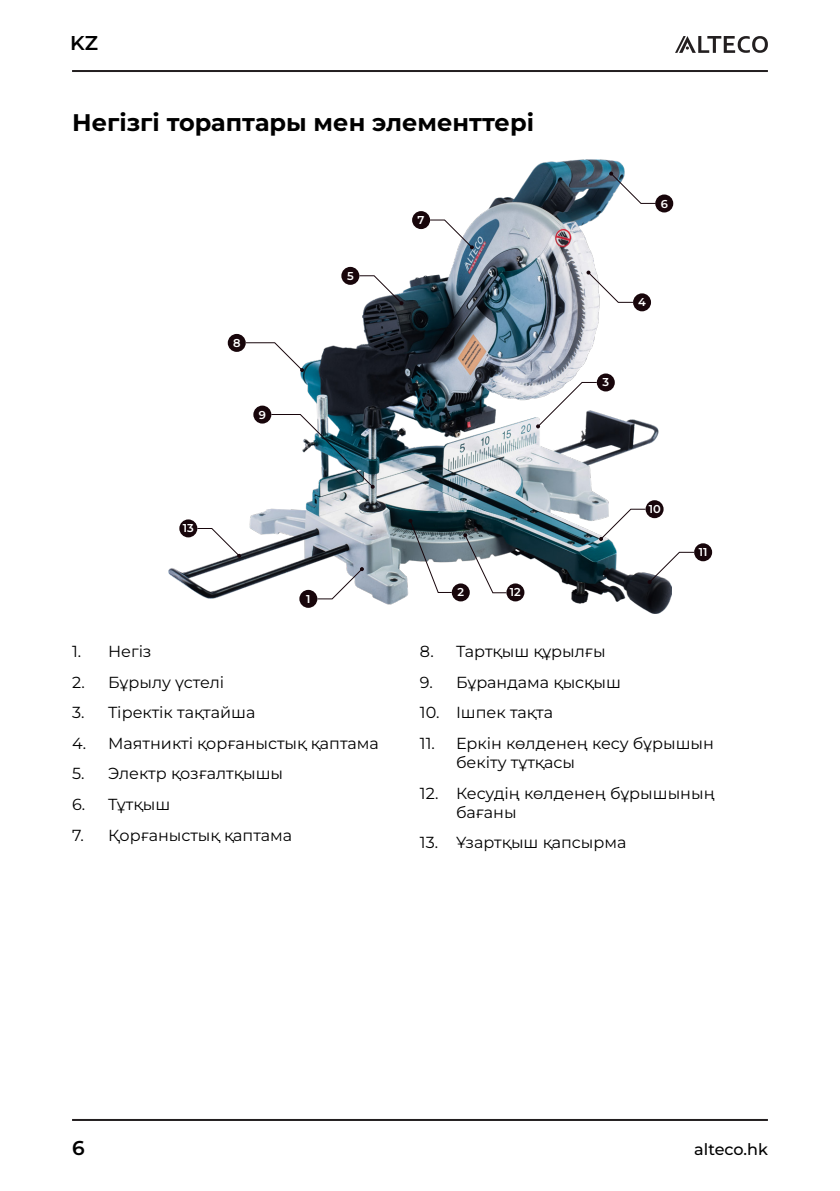
<style>
.page{position:relative;width:840px;height:1191px;background:#fff}
.page>*{position:absolute;margin:0;border:0;box-sizing:border-box;transform-origin:0 0}
.t1{font:700 24px "Montserrat";color:#000}
.t2{font:600 20px "Montserrat";color:#000}
.t3{font:16px/19.2px "Montserrat";color:#000}
.t4{font:500 16px "Montserrat";color:#000}
.t5{font:600 11.4px "Montserrat";color:#fff}
</style>
<div class="page">
<hr style="left:72px;top:1119px;width:695px;height:2px;background:#231f20">
<hr style="left:72px;top:70px;width:695px;height:2px;background:#231f20">
<svg style="left:675px;top:36px;width:92px;height:17px"></svg>
<img style="left:168px;top:160px;width:503px;height:453px">
<div style="left:451px;top:583px;width:18px;height:18px;background:#18060b;border-radius:50%"></div>
<div style="left:299px;top:590px;width:18px;height:18px;background:#18060b;border-radius:50%"></div>
<div style="left:596px;top:373px;width:18px;height:18px;background:#18060b;border-radius:50%"></div>
<div style="left:341px;top:267px;width:18px;height:18px;background:#18060b;border-radius:50%"></div>
<div style="left:693px;top:543px;width:18px;height:18px;background:#18060b;border-radius:50%"></div>
<div style="left:228px;top:334px;width:17px;height:18px;background:#18060b;border-radius:50%"></div>
<div style="left:179px;top:519px;width:18px;height:18px;background:#18060b;border-radius:50%"></div>
<div style="left:412px;top:211px;width:18px;height:18px;background:#18060b;border-radius:50%"></div>
<div style="left:506px;top:583px;width:18px;height:18px;background:#18060b;border-radius:50%"></div>
<div style="left:253px;top:405px;width:18px;height:18px;background:#18060b;border-radius:50%"></div>
<div style="left:645px;top:500px;width:18px;height:18px;background:#18060b;border-radius:50%"></div>
<div style="left:632px;top:293px;width:18px;height:18px;background:#18060b;border-radius:50%"></div>
<svg style="left:429px;top:219px;width:44px;height:30px"></svg>
<svg style="left:196px;top:527px;width:45px;height:31px"></svg>
<svg style="left:358px;top:275px;width:45px;height:30px"></svg>
<svg style="left:609px;top:172px;width:47px;height:32px"></svg>
<svg style="left:316px;top:567px;width:48px;height:33px"></svg>
<svg style="left:408px;top:519px;width:44px;height:74px"></svg>
<svg style="left:463px;top:533px;width:44px;height:61px"></svg>
<svg style="left:535px;top:381px;width:62px;height:47px"></svg>
<svg style="left:598px;top:508px;width:48px;height:33px"></svg>
<svg style="left:647px;top:551px;width:47px;height:33px"></svg>
<img style="left:270px;top:413px;width:104px;height:76px">
<svg style="left:586px;top:270px;width:47px;height:33px"></svg>
<svg style="left:244px;top:342px;width:60px;height:30px"></svg>
<div style="left:655px;top:194px;width:18px;height:18px;background:#18060b;border-radius:50%"></div>
<p class="t2" style="left:70px;top:30px;width:29px">KZ</p>
<p class="t1" style="left:72px;top:107px;width:463px">Негізгі тораптары мен элементтері</p>
<p class="t5" style="left:233px;top:335px;width:9px">8</p>
<p class="t5" style="left:258px;top:407px;width:9px">9</p>
<p class="t5" style="left:347px;top:268px;width:8px">5</p>
<p class="t5" style="left:183px;top:521px;width:12px">13</p>
<p class="t5" style="left:306px;top:591px;width:6px">1</p>
<p class="t5" style="left:417px;top:212px;width:8px">7</p>
<p class="t5" style="left:457px;top:585px;width:8px">2</p>
<p class="t5" style="left:509px;top:585px;width:12px">12</p>
<p class="t5" style="left:660px;top:196px;width:9px">6</p>
<p class="t5" style="left:602px;top:375px;width:8px">3</p>
<p class="t5" style="left:637px;top:295px;width:9px">4</p>
<p class="t5" style="left:648px;top:501px;width:14px">10</p>
<p class="t5" style="left:698px;top:544px;width:10px">11</p>
<p class="t3" style="left:72px;top:641px;width:81px">1. Негіз</p>
<p class="t3" style="left:72px;top:672px;width:154px">2. Бұрылу үстелі</p>
<p class="t3" style="left:72px;top:702px;width:185px">3. Тіректік тақтайша</p>
<p class="t3" style="left:72px;top:733px;width:308px">4. Маятникті қорғаныстық қаптама</p>
<p class="t3" style="left:72px;top:763px;width:212px">5. Электр қозғалтқышы</p>
<p class="t3" style="left:72px;top:794px;width:100px">6. Тұтқыш</p>
<p class="t3" style="left:72px;top:824px;width:221px">7. Қорғаныстық қаптама</p>
<p class="t3" style="left:420px;top:641px;width:187px">8. Тартқыш құрылғы</p>
<p class="t3" style="left:420px;top:672px;width:202px">9. Бұрандама қысқыш</p>
<p class="t3" style="left:420px;top:702px;width:134px">10. Ішпек тақта</p>
<p class="t3" style="left:456px;top:733px;width:259px;text-indent:-36px">11. Еркін көлденең кесу бұрышын бекіту тұтқасы</p>
<p class="t3" style="left:456px;top:783px;width:260px;text-indent:-36px">12. Кесудің көлденең бұрышының бағаны</p>
<p class="t3" style="left:420px;top:832px;width:208px">13. Ұзартқыш қапсырма</p>
<p class="t2" style="left:72px;top:1134px;width:14px">6</p>
<p class="t4" style="left:693px;top:1138px;width:75px">alteco.hk</p>
</div>
